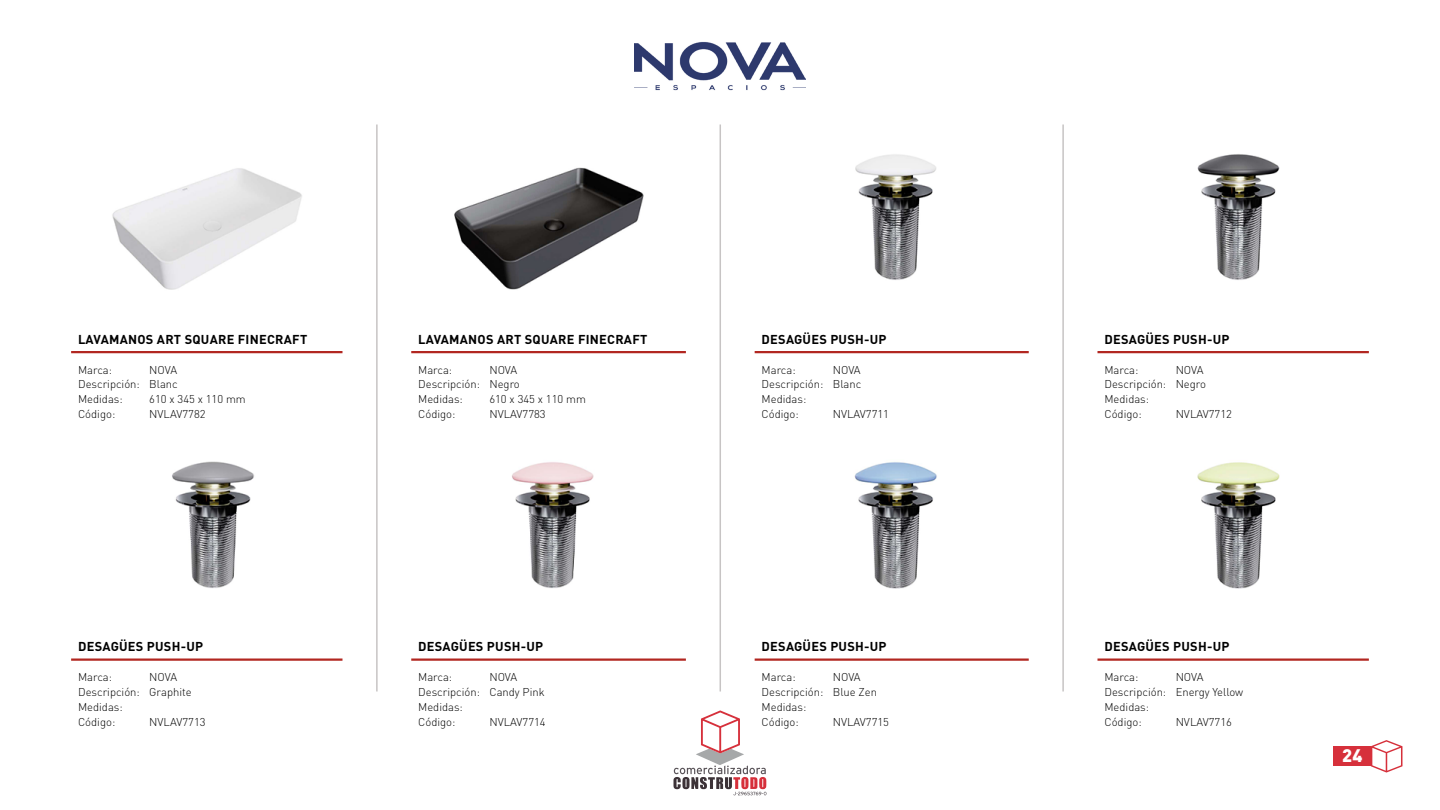
<style>
.page{position:relative;width:1440px;height:810px;background:#fff}
.page>*{position:absolute;margin:0;border:0;box-sizing:border-box;transform-origin:0 0}
.t1{font:900 18px "DIN Pro";color:#fff}
.t2{font:700 12.75px "DIN Pro";letter-spacing:.02em;color:#000}
.t3{font:300 11.25px/15px "DIN Pro";color:#000}
</style>
<div class="page">
<svg style="left:1371px;top:740px;width:32px;height:32px"></svg>
<svg style="left:674px;top:710px;width:93px;height:86px"></svg>
<hr style="left:376px;top:124px;width:2px;height:568px;background:#c7c4c4">
<hr style="left:720px;top:124px;width:1px;height:568px;background:#c7c4c4">
<hr style="left:1062px;top:124px;width:2px;height:568px;background:#c7c4c4">
<img style="left:634px;top:41px;width:172px;height:50px">
<hr style="left:71px;top:351px;width:271px;height:2px;background:#b22721">
<hr style="left:71px;top:658px;width:271px;height:3px;background:#b22721">
<hr style="left:411px;top:351px;width:275px;height:2px;background:#b22721">
<hr style="left:411px;top:658px;width:275px;height:3px;background:#b22721">
<hr style="left:755px;top:351px;width:274px;height:2px;background:#b22721">
<hr style="left:755px;top:658px;width:274px;height:3px;background:#b22721">
<hr style="left:1097px;top:351px;width:272px;height:2px;background:#b22721">
<hr style="left:1097px;top:658px;width:272px;height:3px;background:#b22721">
<div style="left:1334px;top:747px;width:37px;height:19px;background:#d6303b"></div>
<img style="left:112px;top:168px;width:190px;height:122px">
<img style="left:172px;top:461px;width:82px;height:127px">
<img style="left:855px;top:154px;width:81px;height:126px">
<img style="left:854px;top:462px;width:83px;height:127px">
<img style="left:454px;top:167px;width:190px;height:123px">
<img style="left:512px;top:462px;width:82px;height:126px">
<img style="left:1197px;top:154px;width:83px;height:126px">
<img style="left:1197px;top:462px;width:83px;height:127px">
<p class="t2" style="left:78px;top:330px;width:231px">LAVAMANOS ART SQUARE FINECRAFT</p>
<p class="t3" style="left:78px;top:361px;width:36px">Marca:</p>
<p class="t3" style="left:78px;top:361px;width:101px;text-align:justify;text-indent:71px">NOVA Descripción: Blanc Medidas:</p>
<p class="t3" style="left:149px;top:391px;width:98px">610 x 345 x 110 mm</p>
<p class="t2" style="left:418px;top:330px;width:231px">LAVAMANOS ART SQUARE FINECRAFT</p>
<p class="t3" style="left:418px;top:361px;width:36px">Marca:</p>
<p class="t3" style="left:418px;top:361px;width:103px;text-indent:71px">NOVA<br>Descripción: Negro<br>Medidas:</p>
<p class="t3" style="left:489px;top:391px;width:98px">610 x 345 x 110 mm</p>
<p class="t3" style="left:78px;top:406px;width:39px">Código:</p>
<p class="t3" style="left:149px;top:406px;width:58px">NVLAV7782</p>
<p class="t3" style="left:418px;top:406px;width:39px">Código:</p>
<p class="t3" style="left:489px;top:406px;width:58px">NVLAV7783</p>
<p class="t2" style="left:762px;top:330px;width:127px">DESAGÜES PUSH-UP</p>
<p class="t3" style="left:762px;top:361px;width:36px">Marca:</p>
<p class="t3" style="left:762px;top:361px;width:101px;text-indent:71px">NOVA<br>Descripción: Blanc<br>Medidas:<br>Código:</p>
<p class="t3" style="left:833px;top:406px;width:58px">NVLAV7711</p>
<p class="t2" style="left:78px;top:638px;width:127px">DESAGÜES PUSH-UP</p>
<p class="t3" style="left:78px;top:669px;width:36px">Marca:</p>
<p class="t3" style="left:78px;top:669px;width:115px;text-indent:71px">NOVA<br>Descripción: Graphite<br>Medidas:<br>Código:</p>
<p class="t3" style="left:149px;top:714px;width:58px">NVLAV7713</p>
<p class="t2" style="left:418px;top:638px;width:127px">DESAGÜES PUSH-UP</p>
<p class="t3" style="left:418px;top:669px;width:36px">Marca:</p>
<p class="t3" style="left:418px;top:669px;width:128px;text-indent:71px">NOVA<br>Descripción: Candy Pink<br>Medidas:<br>Código:</p>
<p class="t3" style="left:489px;top:714px;width:58px">NVLAV7714</p>
<p class="t2" style="left:762px;top:638px;width:127px">DESAGÜES PUSH-UP</p>
<p class="t3" style="left:762px;top:669px;width:36px">Marca:</p>
<p class="t3" style="left:762px;top:669px;width:117px;text-indent:71px">NOVA<br>Descripción: Blue Zen<br>Medidas:<br>Código:</p>
<p class="t3" style="left:833px;top:714px;width:58px">NVLAV7715</p>
<p class="t2" style="left:1104px;top:330px;width:127px">DESAGÜES PUSH-UP</p>
<p class="t3" style="left:1104px;top:361px;width:36px">Marca:</p>
<p class="t3" style="left:1104px;top:361px;width:103px;text-indent:71px">NOVA<br>Descripción: Negro<br>Medidas:<br>Código:</p>
<p class="t3" style="left:1176px;top:406px;width:58px">NVLAV7712</p>
<p class="t2" style="left:1104px;top:638px;width:127px">DESAGÜES PUSH-UP</p>
<p class="t3" style="left:1104px;top:669px;width:36px">Marca:</p>
<p class="t3" style="left:1104px;top:669px;width:140px;text-indent:71px">NOVA<br>Descripción: Energy Yellow<br>Medidas:<br>Código:</p>
<p class="t3" style="left:1176px;top:714px;width:58px">NVLAV7716</p>
<h1 class="t1" style="left:1342px;top:743px;width:22px">24</h1>
</div>
